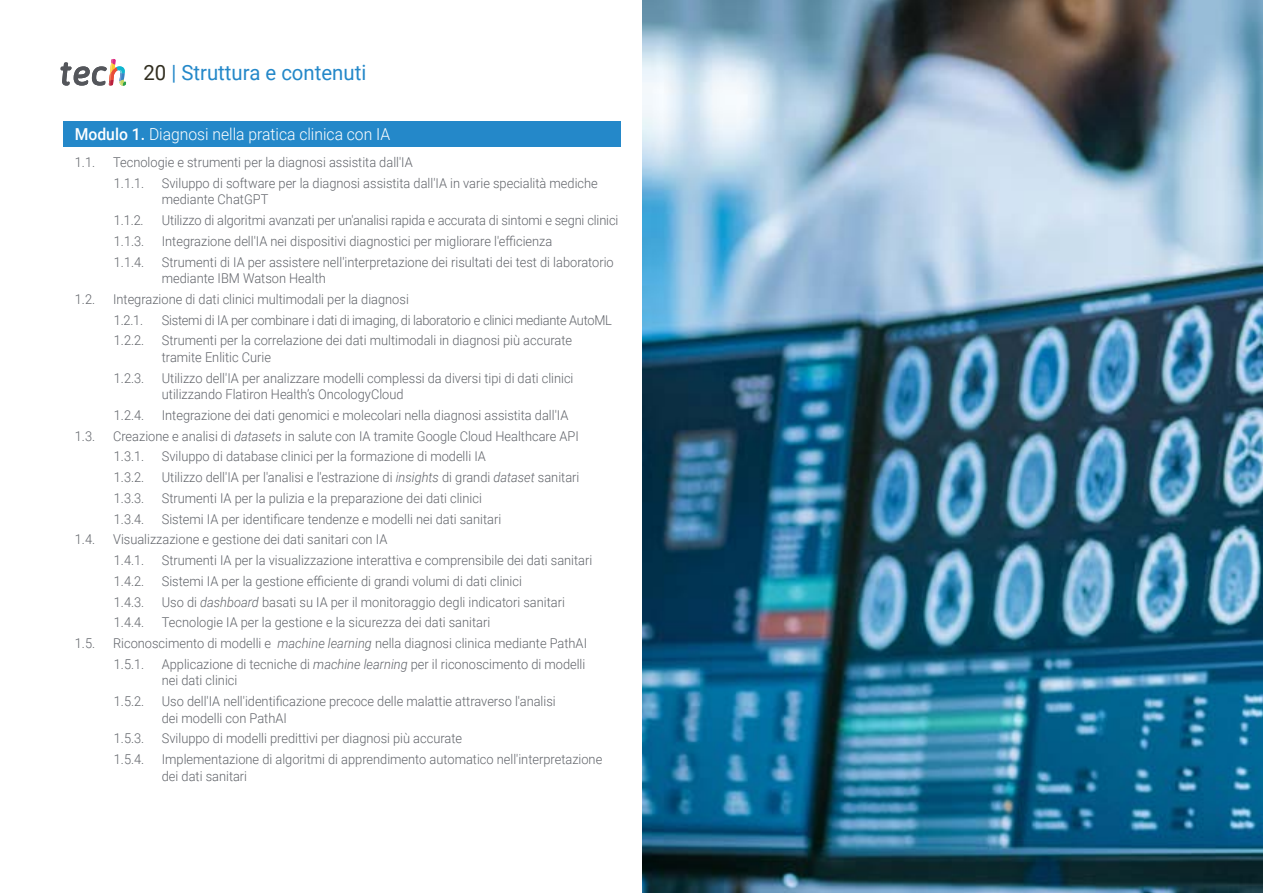
<style>
.page{position:relative;width:1263px;height:893px;background:#fff}
.page>*{position:absolute;margin:0;border:0;box-sizing:border-box;transform-origin:0 0}
.t1{font:21px "Roboto";color:#2488c9}
.t2{font:300 16.5px "Roboto";color:#fff;scale:.95 1}
.t3{font:300 13.5px/16.5px "Roboto";color:#61646a;scale:.95 1}
.t4{font:300 13.5px "Roboto";letter-spacing:-.02em;color:#61646a;scale:.95 1}
.s1{color:#312e20}
.s2{font-weight:500}
.s3{font-style:italic}
</style>
<div class="page">
<img style="left:642px;top:0;width:621px;height:893px">
<div style="left:64px;top:121px;width:557px;height:25px;background:#2488c9"></div>
<svg style="left:61px;top:59px;width:65px;height:27px"></svg>
<h1 class="t1" style="left:144px;top:57px;width:224px"><span class="s1">20</span> | Struttura e contenuti</h1>
<p class="t2" style="left:75px;top:123px;width:333px"><span class="s2">Modulo 1.</span> Diagnosi nella pratica clinica con IA</p>
<p class="t3" style="left:75px;top:154px;width:23px">1.1.</p>
<p class="t3" style="left:113px;top:151px;width:317px;line-height:20.7px">Tecnologie e strumenti per la diagnosi assistita dall'IA<br>1.1.1.</p>
<p class="t3" style="left:162px;top:174px;width:460px">Sviluppo di software per la diagnosi assistita dall'IA in varie specialità mediche mediante ChatGPT</p>
<p class="t3" style="left:114px;top:212px;width:33px">1.1.2.</p>
<p class="t3" style="left:162px;top:212px;width:482px">Utilizzo di algoritmi avanzati per un'analisi rapida e accurata di sintomi e segni clinici</p>
<p class="t3" style="left:114px;top:232px;width:34px">1.1.3.</p>
<p class="t3" style="left:162px;top:232px;width:412px">Integrazione dell'IA nei dispositivi diagnostici per migliorare l'efficienza</p>
<p class="t3" style="left:114px;top:253px;width:34px">1.1.4.</p>
<p class="t3" style="left:162px;top:253px;width:477px">Strumenti di IA per assistere nell'interpretazione dei risultati dei test di laboratorio mediante IBM Watson Health</p>
<p class="t3" style="left:75px;top:290px;width:23px">1.2.</p>
<p class="t3" style="left:113px;top:288px;width:313px;line-height:20.7px">Integrazione di dati clinici multimodali per la diagnosi<br>1.2.1.</p>
<p class="t4" style="left:162px;top:310px;width:475px">Sistemi di IA per combinare i dati di imaging, di laboratorio e clinici mediante AutoML</p>
<p class="t3" style="left:114px;top:332px;width:34px">1.2.2.</p>
<p class="t3" style="left:162px;top:332px;width:433px">Strumenti per la correlazione dei dati multimodali in diagnosi più accurate tramite Enlitic Curie</p>
<p class="t3" style="left:114px;top:369px;width:34px">1.2.3.</p>
<p class="t3" style="left:162px;top:369px;width:435px">Utilizzo dell'IA per analizzare modelli complessi da diversi tipi di dati clinici utilizzando Flatiron Health’s OncologyCloud</p>
<p class="t3" style="left:114px;top:406px;width:34px">1.2.4.</p>
<p class="t3" style="left:162px;top:406px;width:429px">Integrazione dei dati genomici e molecolari nella diagnosi assistita dall'IA</p>
<p class="t3" style="left:75px;top:427px;width:23px">1.3.</p>
<p class="t3" style="left:113px;top:425px;width:492px;line-height:20.7px">Creazione e analisi di <span class="s3">datasets</span> in salute con IA tramite Google Cloud Healthcare API<br>1.3.1.</p>
<p class="t3" style="left:162px;top:448px;width:343px">Sviluppo di database clinici per la formazione di modelli IA</p>
<p class="t3" style="left:114px;top:468px;width:34px">1.3.2.</p>
<p class="t3" style="left:162px;top:468px;width:441px">Utilizzo dell'IA per l'analisi e l'estrazione di <span class="s3">insights</span> di grandi <span class="s3">dataset</span> sanitari</p>
<p class="t3" style="left:114px;top:489px;width:34px">1.3.3.</p>
<p class="t3" style="left:162px;top:489px;width:338px">Strumenti IA per la pulizia e la preparazione dei dati clinici</p>
<p class="t3" style="left:114px;top:510px;width:34px">1.3.4.</p>
<p class="t3" style="left:162px;top:510px;width:359px">Sistemi IA per identificare tendenze e modelli nei dati sanitari</p>
<p class="t3" style="left:75px;top:531px;width:23px">1.4.</p>
<p class="t3" style="left:113px;top:529px;width:290px;line-height:20.7px">Visualizzazione e gestione dei dati sanitari con IA<br>1.4.1.</p>
<p class="t3" style="left:162px;top:551px;width:455px">Strumenti IA per la visualizzazione interattiva e comprensibile dei dati sanitari</p>
<p class="t3" style="left:114px;top:572px;width:34px">1.4.2.</p>
<p class="t3" style="left:162px;top:572px;width:380px">Sistemi IA per la gestione efficiente di grandi volumi di dati clinici</p>
<p class="t3" style="left:114px;top:593px;width:34px">1.4.3.</p>
<p class="t3" style="left:162px;top:593px;width:426px">Uso di <span class="s3">dashboard</span> basati su IA per il monitoraggio degli indicatori sanitari</p>
<p class="t3" style="left:114px;top:614px;width:34px">1.4.4.</p>
<p class="t3" style="left:162px;top:614px;width:347px">Tecnologie IA per la gestione e la sicurezza dei dati sanitari</p>
<p class="t3" style="left:75px;top:634px;width:23px">1.5.</p>
<p class="t3" style="left:113px;top:632px;width:500px;line-height:20.7px">Riconoscimento di modelli e <span class="s3">machine learning</span> nella diagnosi clinica mediante PathAI<br>1.5.1.</p>
<p class="t3" style="left:162px;top:655px;width:447px">Applicazione di tecniche di <span class="s3">machine learning</span> per il riconoscimento di modelli nei dati clinici</p>
<p class="t3" style="left:114px;top:693px;width:34px">1.5.2.</p>
<p class="t3" style="left:162px;top:693px;width:416px">Uso dell'IA nell'identificazione precoce delle malattie attraverso l'analisi dei modelli con PathAI</p>
<p class="t3" style="left:114px;top:730px;width:34px">1.5.3.</p>
<p class="t3" style="left:162px;top:730px;width:318px">Sviluppo di modelli predittivi per diagnosi più accurate</p>
<p class="t3" style="left:114px;top:751px;width:34px">1.5.4.</p>
<p class="t3" style="left:162px;top:751px;width:465px">Implementazione di algoritmi di apprendimento automatico nell'interpretazione dei dati sanitari</p>
</div>
